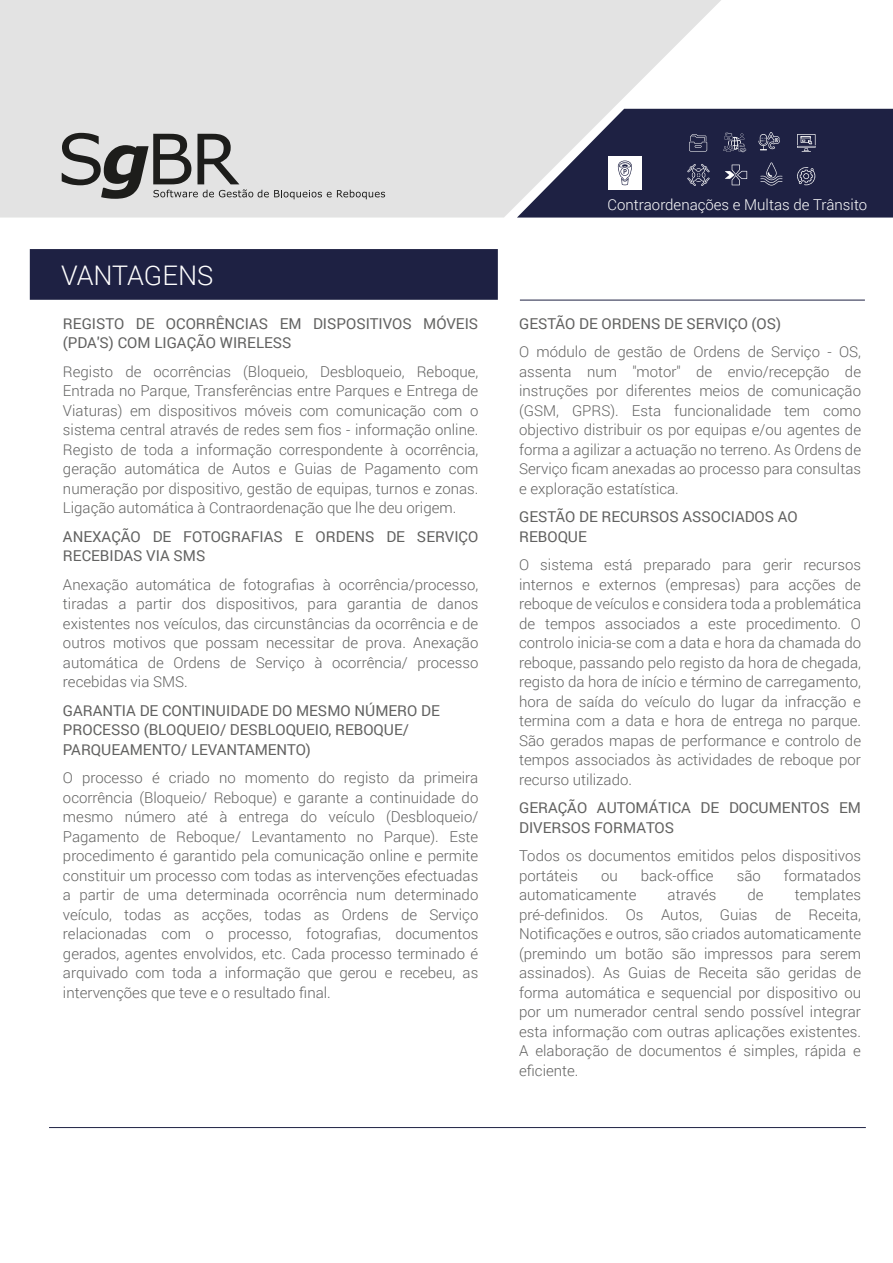
<style>
.page{position:relative;width:893px;height:1263px;background:#fff}
.page>*{position:absolute;margin:0;border:0;box-sizing:border-box;transform-origin:0 0}
.t1{font:300 27px "Roboto";letter-spacing:-.005em;color:#fff}
.t2{font:300 15px/19.5px "Roboto";color:#626261;text-align:justify}
.t3{font:15px/19.5px "Roboto";color:#626261}
.t4{font:300 15px "Roboto";color:#fff}
</style>
<div class="page">
<hr style="left:49px;top:1127px;width:817px;height:1px;background:#1e2143">
<div style="left:30px;top:249px;width:468px;height:51px;background:#1e2143"></div>
<hr style="left:520px;top:300px;width:345px;height:1px;background:#1e2143">
<div style="left:0;top:0;width:721px;height:218px;background:#e3e3e3"></div>
<svg style="left:517px;top:109px;width:376px;height:109px;background:#454863"></svg>
<svg style="left:62px;top:133px;width:323px;height:66px;background:#b7b7b7"></svg>
<h1 class="t1" style="left:61px;top:256px;width:154px">VANTAGENS</h1>
<p class="t3" style="left:63px;top:313px;width:417px">REGISTO DE OCORRÊNCIAS EM DISPOSITIVOS MÓVEIS (PDA'S) COM LIGAÇÃO WIRELESS</p>
<p class="t2" style="left:63px;top:361px;width:417px">Registo de ocorrências (Bloqueio, Desbloqueio, Reboque, Entrada no Parque, Transferências entre Parques e Entrega de Viaturas) em dispositivos móveis com comunicação com o sistema central através de redes sem fios - informação online.<br>Registo de toda a informação correspondente à ocorrência, geração automática de Autos e Guias de Pagamento com numeração por dispositivo, gestão de equipas, turnos e zonas.<br>Ligação automática à Contraordenação que lhe deu origem.</p>
<p class="t3" style="left:63px;top:526px;width:417px">ANEXAÇÃO DE FOTOGRAFIAS E ORDENS DE SERVIÇO<br>RECEBIDAS VIA SMS</p>
<p class="t2" style="left:63px;top:574px;width:417px">Anexação automática de fotografias à ocorrência/processo, tiradas a partir dos dispositivos, para garantia de danos existentes nos veículos, das circunstâncias da ocorrência e de outros motivos que possam necessitar de prova. Anexação automática de Ordens de Serviço à ocorrência/ processo recebidas via SMS.</p>
<p class="t3" style="left:63px;top:700px;width:378px">GARANTIA DE CONTINUIDADE DO MESMO NÚMERO DE<br>PROCESSO (BLOQUEIO/ DESBLOQUEIO, REBOQUE/<br>PARQUEAMENTO/ LEVANTAMENTO)</p>
<p class="t2" style="left:63px;top:768px;width:417px">O processo é criado no momento do registo da primeira ocorrência (Bloqueio/ Reboque) e garante a continuidade do mesmo número até à entrega do veículo (Desbloqueio/ Pagamento de Reboque/ Levantamento no Parque). Este procedimento é garantido pela comunicação online e permite constituir um processo com todas as intervenções efectuadas a partir de uma determinada ocorrência num determinado veículo, todas as acções, todas as Ordens de Serviço relacionadas com o processo, fotografias, documentos gerados, agentes envolvidos, etc. Cada processo terminado é arquivado com toda a informação que gerou e recebeu, as intervenções que teve e o resultado final.</p>
<p class="t4" style="left:607px;top:195px;width:261px">Contraordenações e Multas de Trânsito</p>
<p class="t3" style="left:519px;top:313px;width:264px">GESTÃO DE ORDENS DE SERVIÇO (OS)</p>
<p class="t2" style="left:519px;top:342px;width:343px">O módulo de gestão de Ordens de Serviço - OS, assenta num "motor" de envio/recepção de instruções por diferentes meios de comunicação (GSM, GPRS). Esta funcionalidade tem como objectivo distribuir os por equipas e/ou agentes de forma a agilizar a actuação no terreno. As Ordens de Serviço ficam anexadas ao processo para consultas e exploração estatística.</p>
<p class="t3" style="left:519px;top:507px;width:280px">GESTÃO DE RECURSOS ASSOCIADOS AO<br>REBOQUE</p>
<p class="t2" style="left:519px;top:555px;width:343px">O sistema está preparado para gerir recursos internos e externos (empresas) para acções de reboque de veículos e considera toda a problemática de tempos associados a este procedimento. O controlo inicia-se com a data e hora da chamada do reboque, passando pelo registo da hora de chegada, registo da hora de início e término de carregamento, hora de saída do veículo do lugar da infracção e termina com a data e hora de entrega no parque.<br>São gerados mapas de performance e controlo de tempos associados às actividades de reboque por recurso utilizado.</p>
<p class="t3" style="left:519px;top:798px;width:343px">GERAÇÃO AUTOMÁTICA DE DOCUMENTOS EM<br>DIVERSOS FORMATOS</p>
<p class="t2" style="left:519px;top:846px;width:343px">Todos os documentos emitidos pelos dispositivos portáteis</p>
<p class="t2" style="left:601px;top:865px;width:18px">ou</p>
<p class="t2" style="left:641px;top:865px;width:74px">back-office</p>
<p class="t2" style="left:737px;top:865px;width:26px">são</p>
<p class="t2" style="left:784px;top:865px;width:79px">formatados</p>
<p class="t2" style="left:519px;top:885px;width:119px">automaticamente</p>
<p class="t2" style="left:668px;top:885px;width:50px">através</p>
<p class="t2" style="left:748px;top:885px;width:18px">de</p>
<p class="t2" style="left:519px;top:885px;width:343px;text-indent:276px">templates pré-definidos. Os Autos, Guias de Receita, Notificações e outros, são criados automaticamente (premindo um botão são impressos para serem assinados). As Guias de Receita são geridas de forma automática e sequencial por dispositivo ou por um numerador central sendo possível integrar esta informação com outras aplicações existentes.<br>A elaboração de documentos é simples, rápida e eficiente.</p>
</div>
